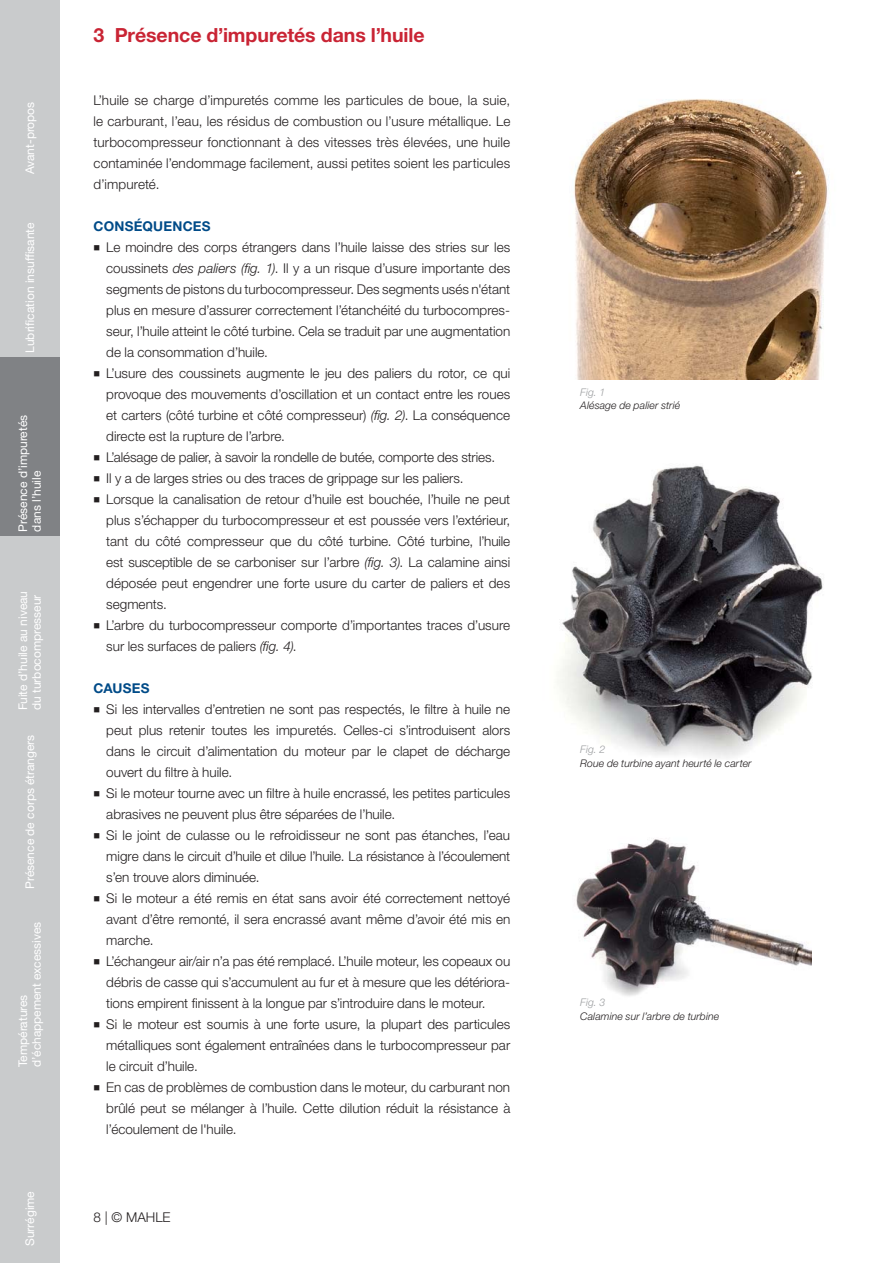
<style>
.page{position:relative;width:893px;height:1263px;background:#fff}
.page>*{position:absolute;margin:0;border:0;box-sizing:border-box;transform-origin:0 0}
.t1{font:700 19.5px "Helvetica Neue LTW1 G";letter-spacing:-.005em;color:#c92434}
.t2{font:300 13.5px/21px "Helvetica Neue LTW1 G";color:#231f20}
.t3{font:700 13.5px "Helvetica Neue LTW1 G";letter-spacing:.015em;color:#004b88}
.t4{font:12px/13.5px "Helvetica Neue LTW1 G";color:#fff}
.t5{font:italic 300 10.5px "Helvetica Neue LTW1 G";letter-spacing:.01em;color:#231f20}
.t6{font:italic 300 10.5px "Helvetica Neue LTW1 G";letter-spacing:.005em;color:#9d9fa1}
.s1{font-style:italic}
</style>
<div class="page">
<img style="left:574px;top:99px;width:255px;height:281px">
<img style="left:557px;top:465px;width:266px;height:293px">
<img style="left:576px;top:838px;width:236px;height:158px">
<div style="left:0;top:0;width:60px;height:1263px;background:#c9cbcc"></div>
<div style="left:0;top:357px;width:60px;height:179px;background:#808285"></div>
<p class="t4" style="left:24px;top:174px;width:74px;rotate:-90deg">Avant-propos</p>
<p class="t4" style="left:24px;top:353px;width:132px;rotate:-90deg">Lubrification insuffisante</p>
<p class="t4" style="left:17px;top:531px;width:118px;rotate:-90deg">Présence d’impuretés dans l’huile</p>
<p class="t4" style="left:17px;top:710px;width:121px;rotate:-90deg">Fuite d’huile au niveau du turbocompresseur</p>
<p class="t4" style="left:24px;top:889px;width:156px;rotate:-90deg">Présence de corps étrangers</p>
<p class="t4" style="left:17px;top:1067px;width:147px;rotate:-90deg">Températures d’échappement excessives</p>
<p class="t4" style="left:24px;top:1246px;width:56px;rotate:-90deg">Surrégime</p>
<h1 class="t1" style="left:94px;top:28px;width:333px">3 Présence d’impuretés dans l’huile</h1>
<p class="t2" style="left:94px;top:91px;width:418px;text-align:justify">L’huile se charge d’impuretés comme les particules de boue, la suie, le carburant, l’eau, les résidus de combustion ou l’usure métallique. Le turbocompresseur fonctionnant à des vitesses très élevées, une huile contaminée l’endommage facilement, aussi petites soient les particules d’impureté.</p>
<p class="t3" style="left:94px;top:221px;width:119px">CONSÉQUENCES</p>
<p class="t2" style="left:106px;top:238px;width:405px">Le moindre des corps étrangers dans l’huile laisse des stries sur les coussinets <span class="s1">des paliers (fig. 1)</span>. Il y a un risque d’usure importante des segments de pistons du turbocompresseur. Des segments usés n'étant plus en mesure d’assurer correctement l’étanchéité du turbocompres&shy;seur, l’huile atteint le côté turbine. Cela se traduit par une augmentation de la consommation d’huile.<br>L’usure des coussinets augmente le jeu des paliers du rotor, ce qui provoque des mouvements d’oscillation et un contact entre les roues et carters (côté turbine et côté compresseur) <span class="s1">(fig. 2)</span>. La conséquence directe est la rupture de l’arbre.<br>L’alésage de palier, à savoir la rondelle de butée, comporte des stries.<br>Il y a de larges stries ou des traces de grippage sur les paliers.<br>Lorsque la canalisation de retour d’huile est bouchée, l’huile ne peut plus s’échapper du turbocompresseur et est poussée vers l’extérieur, tant du côté compresseur que du côté turbine. Côté turbine, l’huile est susceptible de se carboniser sur l’arbre <span class="s1">(fig. 3)</span>. La calamine ainsi déposée peut engendrer une forte usure du carter de paliers et des segments.<br>L’arbre du turbocompresseur comporte d’importantes traces d’usure sur les surfaces de paliers <span class="s1">(fig. 4)</span>.</p>
<p class="t3" style="left:94px;top:683px;width:58px">CAUSES</p>
<p class="t2" style="left:106px;top:700px;width:406px">Si les intervalles d’entretien ne sont pas respectés, le filtre à huile ne peut plus retenir toutes les impuretés. Celles-ci s’introduisent alors dans le circuit d’alimentation du moteur par le clapet de décharge ouvert du filtre à huile.<br>Si le moteur tourne avec un filtre à huile encrassé, les petites particules abrasives ne peuvent plus être séparées de l’huile.<br>Si le joint de culasse ou le refroidisseur ne sont pas étanches, l’eau migre dans le circuit d’huile et dilue l’huile. La résistance à l’écoulement s’en trouve alors diminuée.<br>Si le moteur a été remis en état sans avoir été correctement nettoyé avant d’être remonté, il sera encrassé avant même d’avoir été mis en marche.<br>L’échangeur air/air n’a pas été remplacé. L’huile moteur, les copeaux ou débris de casse qui s’accumulent au fur et à mesure que les détériora&shy;tions empirent finissent à la longue par s’introduire dans le moteur.<br>Si le moteur est soumis à une forte usure, la plupart des particules métalliques sont également entraînées dans le turbocompresseur par le circuit d’huile.<br>En cas de problèmes de combustion dans le moteur, du carburant non brûlé peut se mélanger à l’huile. Cette dilution réduit la résistance à l’écoulement de l'huile.</p>
<p class="t2" style="left:94px;top:1207px;width:79px">8 | © MAHLE</p>
<p class="t6" style="left:580px;top:388px;width:26px">Fig. 1</p>
<p class="t5" style="left:580px;top:402px;width:101px">Alésage de palier strié</p>
<p class="t6" style="left:580px;top:746px;width:26px">Fig. 2</p>
<p class="t5" style="left:580px;top:759px;width:173px">Roue de turbine ayant heurté le carter</p>
<p class="t6" style="left:580px;top:999px;width:26px">Fig. 3</p>
<p class="t5" style="left:580px;top:1012px;width:141px">Calamine sur l’arbre de turbine</p>
</div>
